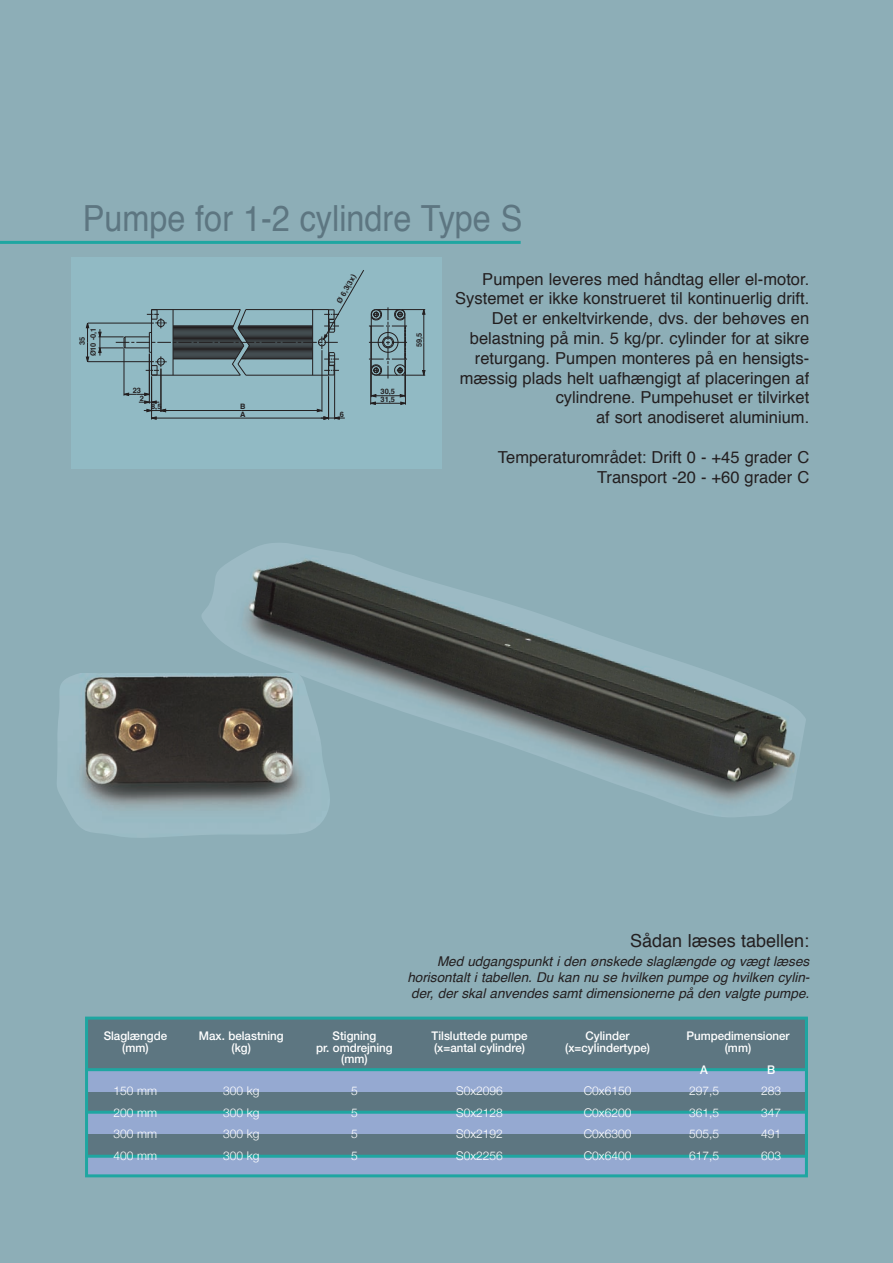
<style>
.page{position:relative;width:893px;height:1263px;background:#8daeb7}
.page>*{position:absolute;margin:0;border:0;box-sizing:border-box;transform-origin:0 0}
.t1{font:36px "Helvetica";color:#5d7681;scale:.9 1}
.t2{font:18px "Helvetica";color:#231f20}
.t3{font:16.5px/19.8px "Helvetica";color:#231f20;text-align:right}
.t4{font:italic 13.5px/16.2px "Helvetica";color:#231f20;text-align:justify}
.t5{font:500 12px "Helvetica Neue";color:#fff;scale:.96 1}
.t6{font:300 12px "Helvetica Neue";color:#fff}
.t7{font:700 7.35px/7.8px "Helvetica";color:#231f20}
</style>
<div class="page">
<div style="left:88px;top:1019px;width:720px;height:156px;background:#5d7681"></div>
<div style="left:86px;top:1113px;width:722px;height:21px;background:#95a9d1"></div>
<div style="left:86px;top:1155px;width:722px;height:20px;background:#95a9d1"></div>
<div style="left:85px;top:1071px;width:722px;height:21px;background:#95a9d1"></div>
<hr style="left:0;top:241px;width:521px;height:3px;background:#1fa6a1">
<hr style="left:85px;top:1068px;width:723px;height:3px;background:#1fa6a1">
<hr style="left:85px;top:1111px;width:723px;height:3px;background:#1fa6a1">
<hr style="left:85px;top:1155px;width:723px;height:3px;background:#1fa6a1">
<div style="left:85px;top:1016px;width:723px;height:161px;border:3px solid #1fa6a1"></div>
<img style="left:202px;top:543px;width:604px;height:274px">
<img style="left:57px;top:673px;width:274px;height:165px">
<div style="left:72px;top:257px;width:369px;height:212px;background:#91bac4"></div>
<hr style="left:88px;top:361px;width:66px;height:1px;background:#231f20">
<hr style="left:88px;top:323px;width:66px;height:1px;background:#231f20">
<svg style="left:85px;top:322px;width:5px;height:40px"></svg>
<svg style="left:98px;top:270px;width:328px;height:150px"></svg>
<hr style="left:173px;top:356px;width:64px;height:1px;background:#231f20">
<hr style="left:173px;top:355px;width:65px;height:1px;background:#231f20">
<hr style="left:173px;top:354px;width:66px;height:1px;background:#231f20">
<hr style="left:173px;top:353px;width:66px;height:1px;background:#231f20">
<hr style="left:173px;top:351px;width:67px;height:1px;background:#231f20">
<hr style="left:173px;top:350px;width:68px;height:1px;background:#231f20">
<hr style="left:173px;top:349px;width:68px;height:1px;background:#231f20">
<hr style="left:173px;top:348px;width:69px;height:1px;background:#231f20">
<hr style="left:173px;top:347px;width:70px;height:1px;background:#231f20">
<hr style="left:173px;top:346px;width:70px;height:1px;background:#231f20">
<hr style="left:173px;top:345px;width:70px;height:1px;background:#231f20">
<hr style="left:173px;top:344px;width:70px;height:1px;background:#231f20">
<hr style="left:173px;top:343px;width:69px;height:1px;background:#231f20">
<hr style="left:173px;top:342px;width:68px;height:1px;background:#231f20">
<hr style="left:173px;top:340px;width:68px;height:1px;background:#231f20">
<hr style="left:173px;top:339px;width:67px;height:1px;background:#231f20">
<hr style="left:173px;top:338px;width:66px;height:1px;background:#231f20">
<hr style="left:173px;top:337px;width:65px;height:1px;background:#231f20">
<hr style="left:173px;top:336px;width:65px;height:1px;background:#231f20">
<hr style="left:173px;top:335px;width:64px;height:1px;background:#231f20">
<hr style="left:173px;top:334px;width:63px;height:1px;background:#231f20">
<hr style="left:173px;top:333px;width:63px;height:1px;background:#231f20">
<hr style="left:173px;top:332px;width:62px;height:1px;background:#231f20">
<hr style="left:173px;top:331px;width:61px;height:1px;background:#231f20">
<hr style="left:173px;top:329px;width:60px;height:1px;background:#231f20">
<h1 class="t1" style="left:83px;top:204px;width:490px">Pumpe for 1-2 cylindre Type S</h1>
<p class="t3" style="left:455px;top:270px;width:355px">Pumpen leveres med håndtag eller el-motor.<br>Systemet er ikke konstrueret til kontinuerlig drift.<br>Det er enkeltvirkende, dvs. der behøves en belastning på min. 5 kg/pr. cylinder for at sikre returgang. Pumpen monteres på en hensigts&shy;mæssig plads helt uafhængigt af placeringen af cylindrene. Pumpehuset er tilvirket<br>af sort anodiseret aluminium.</p>
<p class="t3" style="left:498px;top:448px;width:313px">Temperaturområdet: Drift 0 - +45 grader C<br>Transport -20 - +60 grader C</p>
<p class="t7" style="left:336px;top:301px;width:33px;rotate:-60deg">Ø 6,3(3x)</p>
<p class="t7" style="left:90px;top:356px;width:30px;rotate:-90deg">Ø10 -0,1</p>
<p class="t7" style="left:416px;top:347px;width:16px;rotate:-90deg">59,5</p>
<p class="t7" style="left:79px;top:345px;width:10px;rotate:-90deg">35</p>
<p class="t7" style="left:133px;top:387px;width:10px">23</p>
<p class="t7" style="left:381px;top:388px;width:16px">30,5<br>31,5</p>
<p class="t7" style="left:140px;top:395px;width:6px">2</p>
<p class="t7" style="left:240px;top:403px;width:7px">B<br>A</p>
<p class="t7" style="left:151px;top:403px;width:12px">8,5</p>
<p class="t7" style="left:340px;top:411px;width:6px">6</p>
<p class="t2" style="left:630px;top:933px;width:181px">Sådan læses tabellen:</p>
<p class="t4" style="left:407px;top:954px;width:403px;text-indent:30px">Med udgangspunkt i den ønskede slaglængde og vægt læses horisontalt i tabellen. Du kan nu se hvilken pumpe og hvilken cylin&shy;der, der skal anvendes samt dimensionerne på den valgte pumpe.</p>
<p class="t5" style="left:104px;top:1032px;width:68px">Slaglængde</p>
<p class="t5" style="left:199px;top:1032px;width:90px">Max. belastning</p>
<p class="t5" style="left:333px;top:1032px;width:47px">Stigning</p>
<p class="t5" style="left:432px;top:1032px;width:101px">Tilsluttede pumpe</p>
<p class="t5" style="left:586px;top:1032px;width:47px">Cylinder</p>
<p class="t5" style="left:686px;top:1032px;width:109px">Pumpedimensioner</p>
<p class="t5" style="left:122px;top:1043px;width:29px">(mm)</p>
<p class="t5" style="left:232px;top:1043px;width:22px">(kg)</p>
<p class="t5" style="left:316px;top:1043px;width:81px">pr. omdrejning</p>
<p class="t5" style="left:434px;top:1043px;width:96px">(x=antal cylindre)</p>
<p class="t5" style="left:565px;top:1043px;width:90px">(x=cylindertype)</p>
<p class="t5" style="left:725px;top:1043px;width:29px">(mm)</p>
<p class="t5" style="left:341px;top:1054px;width:29px">(mm)</p>
<p class="t5" style="left:700px;top:1065px;width:10px">A</p>
<p class="t5" style="left:767px;top:1065px;width:10px">B</p>
<p class="t6" style="left:114px;top:1084px;width:45px">150 mm</p>
<p class="t6" style="left:223px;top:1084px;width:38px">300 kg</p>
<p class="t6" style="left:351px;top:1084px;width:8px">5</p>
<p class="t6" style="left:456px;top:1084px;width:48px">S0x2096</p>
<p class="t6" style="left:584px;top:1084px;width:49px">C0x6150</p>
<p class="t6" style="left:689px;top:1084px;width:32px">297,5</p>
<p class="t6" style="left:761px;top:1084px;width:22px">283</p>
<p class="t6" style="left:114px;top:1105px;width:45px">200 mm</p>
<p class="t6" style="left:223px;top:1105px;width:38px">300 kg</p>
<p class="t6" style="left:351px;top:1105px;width:8px">5</p>
<p class="t6" style="left:456px;top:1105px;width:48px">S0x2128</p>
<p class="t6" style="left:584px;top:1105px;width:49px">C0x6200</p>
<p class="t6" style="left:689px;top:1105px;width:32px">361,5</p>
<p class="t6" style="left:761px;top:1105px;width:22px">347</p>
<p class="t6" style="left:114px;top:1126px;width:45px">300 mm</p>
<p class="t6" style="left:223px;top:1126px;width:38px">300 kg</p>
<p class="t6" style="left:351px;top:1126px;width:8px">5</p>
<p class="t6" style="left:456px;top:1126px;width:48px">S0x2192</p>
<p class="t6" style="left:584px;top:1126px;width:49px">C0x6300</p>
<p class="t6" style="left:689px;top:1126px;width:32px">505,5</p>
<p class="t6" style="left:761px;top:1126px;width:22px">491</p>
<p class="t6" style="left:114px;top:1148px;width:45px">400 mm</p>
<p class="t6" style="left:223px;top:1148px;width:38px">300 kg</p>
<p class="t6" style="left:351px;top:1148px;width:8px">5</p>
<p class="t6" style="left:456px;top:1148px;width:48px">S0x2256</p>
<p class="t6" style="left:584px;top:1148px;width:49px">C0x6400</p>
<p class="t6" style="left:689px;top:1148px;width:32px">617,5</p>
<p class="t6" style="left:761px;top:1148px;width:22px">603</p>
</div>
